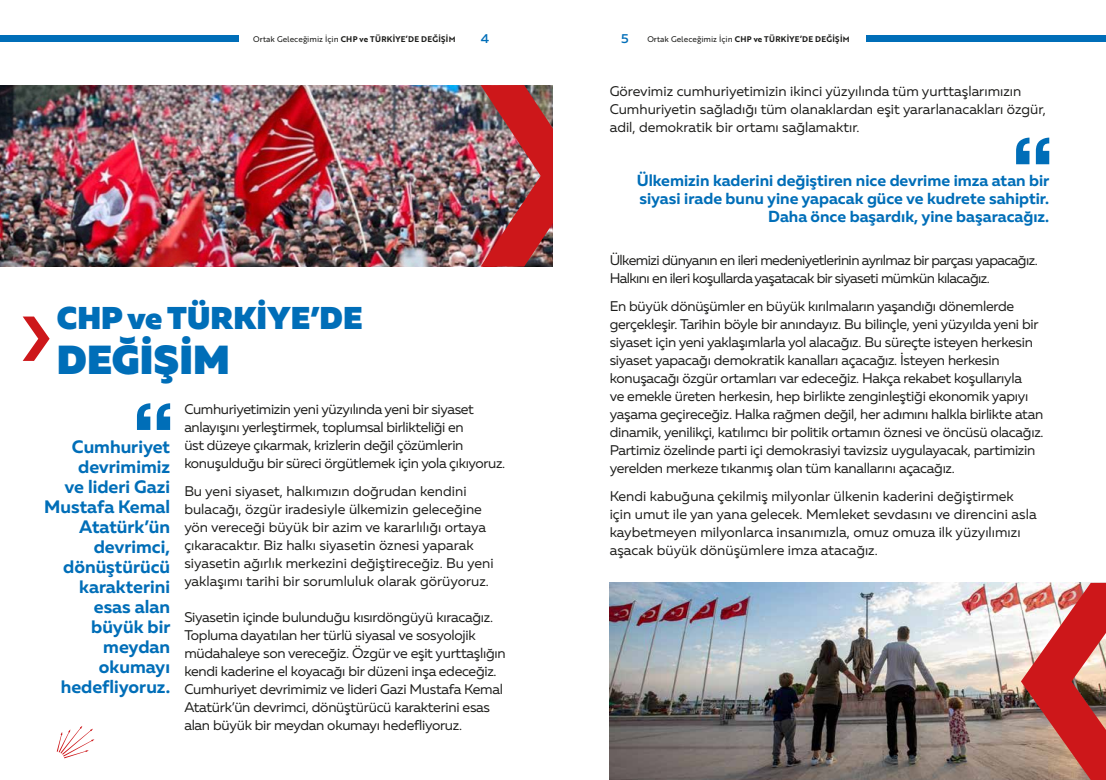
<style>
.page{position:relative;width:1106px;height:780px;background:#fff}
.page>*{position:absolute;margin:0;border:0;box-sizing:border-box;transform-origin:0 0}
.t1{font:900 40.5px "Muller";color:#006eb8}
.t2{font:900 31.5px "Muller";color:#006eb8}
.t3{font:700 18px/20px "Muller";color:#006eb8;text-align:right}
.t4{font:700 16px/18px "Muller";color:#006eb8;text-align:right}
.t5{font:14px/18px "Muller";letter-spacing:-.02em;color:#1d1d1b}
.t6{font:14px/18px "Muller";color:#1d1d1b}
.t7{font:14px/18px "Muller";letter-spacing:-.04em;color:#1d1d1b}
.t8{font:500 13px "Muller";color:#006eb8}
.t9{font:8px "Brother 1816 Bold";letter-spacing:.04em;color:#1d1d1b}
.s1{font-family:"Brother 1816 Regular"}
</style>
<div class="page">
<svg style="left:57px;top:726px;width:37px;height:32px"></svg>
<img style="left:0;top:85px;width:480px;height:181px">
<img style="left:480px;top:85px;width:73px;height:181px">
<svg style="left:23px;top:316px;width:27px;height:45px"></svg>
<svg style="left:137px;top:403px;width:33px;height:27px"></svg>
<svg style="left:1016px;top:138px;width:33px;height:26px"></svg>
<div style="left:0;top:36px;width:239px;height:6px;background:#006eb8"></div>
<div style="left:866px;top:36px;width:240px;height:6px;background:#006eb8"></div>
<img style="left:610px;top:583px;width:410px;height:197px">
<img style="left:1020px;top:583px;width:86px;height:197px">
<p class="t9" style="left:253px;top:33px;width:204px"><span class="s1">Ortak Geleceğimiz İçin</span> CHP ve TÜRKİYE’DE DEĞİŞİM</p>
<p class="t9" style="left:647px;top:33px;width:204px"><span class="s1">Ortak Geleceğimiz İçin</span> CHP ve TÜRKİYE’DE DEĞİŞİM</p>
<p class="t8" style="left:481px;top:31px;width:10px">4</p>
<p class="t8" style="left:621px;top:31px;width:9px">5</p>
<p class="t6" style="left:609px;top:82px;width:438px">Görevimiz cumhuriyetimizin ikinci yüzyılında tüm yurttaşlarımızın<br>Cumhuriyetin sağladığı tüm olanaklardan eşit yararlanacakları özgür, adil, demokratik bir ortamı sağlamaktır.</p>
<h2 class="t2" style="left:57px;top:298px;width:307px">CHP ve TÜRKİYE’DE</h2>
<h1 class="t1" style="left:57px;top:334px;width:174px">DEĞİŞİM</h1>
<p class="t3" style="left:44px;top:436px;width:128px">Cumhuriyet devrimimiz<br>ve lideri Gazi<br>Mustafa Kemal<br>Atatürk’ün devrimci, dönüştürücü karakterini esas alan büyük bir meydan okumayı hedefliyoruz.</p>
<p class="t5" style="left:184px;top:400px;width:322px">Cumhuriyetimizin yeni yüzyılında yeni bir siyaset anlayışını yerleştirmek, toplumsal birlikteliği en<br>üst düzeye çıkarmak, krizlerin değil çözümlerin konuşulduğu bir süreci örgütlemek için yola çıkıyoruz.</p>
<p class="t6" style="left:184px;top:482px;width:311px">Bu yeni siyaset, halkımızın doğrudan kendini bulacağı, özgür iradesiyle ülkemizin geleceğine yön vereceği büyük bir azim ve kararlılığı ortaya çıkaracaktır. Biz halkı siyasetin öznesi yaparak siyasetin ağırlık merkezini değiştireceğiz. Bu yeni yaklaşımı tarihi bir sorumluluk olarak görüyoruz.</p>
<p class="t5" style="left:184px;top:608px;width:323px">Siyasetin içinde bulunduğu kısırdöngüyü kıracağız.<br>Topluma dayatılan her türlü siyasal ve sosyolojik müdahaleye son vereceğiz. Özgür ve eşit yurttaşlığın kendi kaderine el koyacağı bir düzeni inşa edeceğiz.<br>Cumhuriyet devrimimiz ve lideri Gazi Mustafa Kemal Atatürk’ün devrimci, dönüştürücü karakterini esas alan büyük bir meydan okumayı hedefliyoruz.</p>
<p class="t4" style="left:636px;top:171px;width:414px">Ülkemizin kaderini değiştiren nice devrime imza atan bir siyasi irade bunu yine yapacak güce ve kudrete sahiptir.<br>Daha önce başardık, yine başaracağız.</p>
<p class="t7" style="left:609px;top:250px;width:429px">Ülkemizi dünyanın en ileri medeniyetlerinin ayrılmaz bir parçası yapacağız.<br>Halkını en ileri koşullarda yaşatacak bir siyaseti mümkün kılacağız.</p>
<p class="t5" style="left:609px;top:296px;width:435px">En büyük dönüşümler en büyük kırılmaların yaşandığı dönemlerde gerçekleşir. Tarihin böyle bir anındayız. Bu bilinçle, yeni yüzyılda yeni bir siyaset için yeni yaklaşımlarla yol alacağız. Bu süreçte isteyen herkesin siyaset yapacağı demokratik kanalları açacağız. İsteyen herkesin konuşacağı özgür ortamları var edeceğiz. Hakça rekabet koşullarıyla<br>ve emekle üreten herkesin, hep birlikte zenginleştiği ekonomik yapıyı yaşama geçireceğiz. Halka rağmen değil, her adımını halkla birlikte atan dinamik, yenilikçi, katılımcı bir politik ortamın öznesi ve öncüsü olacağız.<br>Partimiz özelinde parti içi demokrasiyi tavizsiz uygulayacak, partimizin yerelden merkeze tıkanmış olan tüm kanallarını açacağız.</p>
<p class="t6" style="left:609px;top:486px;width:428px">Kendi kabuğuna çekilmiş milyonlar ülkenin kaderini değiştirmek için umut ile yan yana gelecek. Memleket sevdasını ve direncini asla kaybetmeyen milyonlarca insanımızla, omuz omuza ilk yüzyılımızı aşacak büyük dönüşümlere imza atacağız.</p>
</div>
